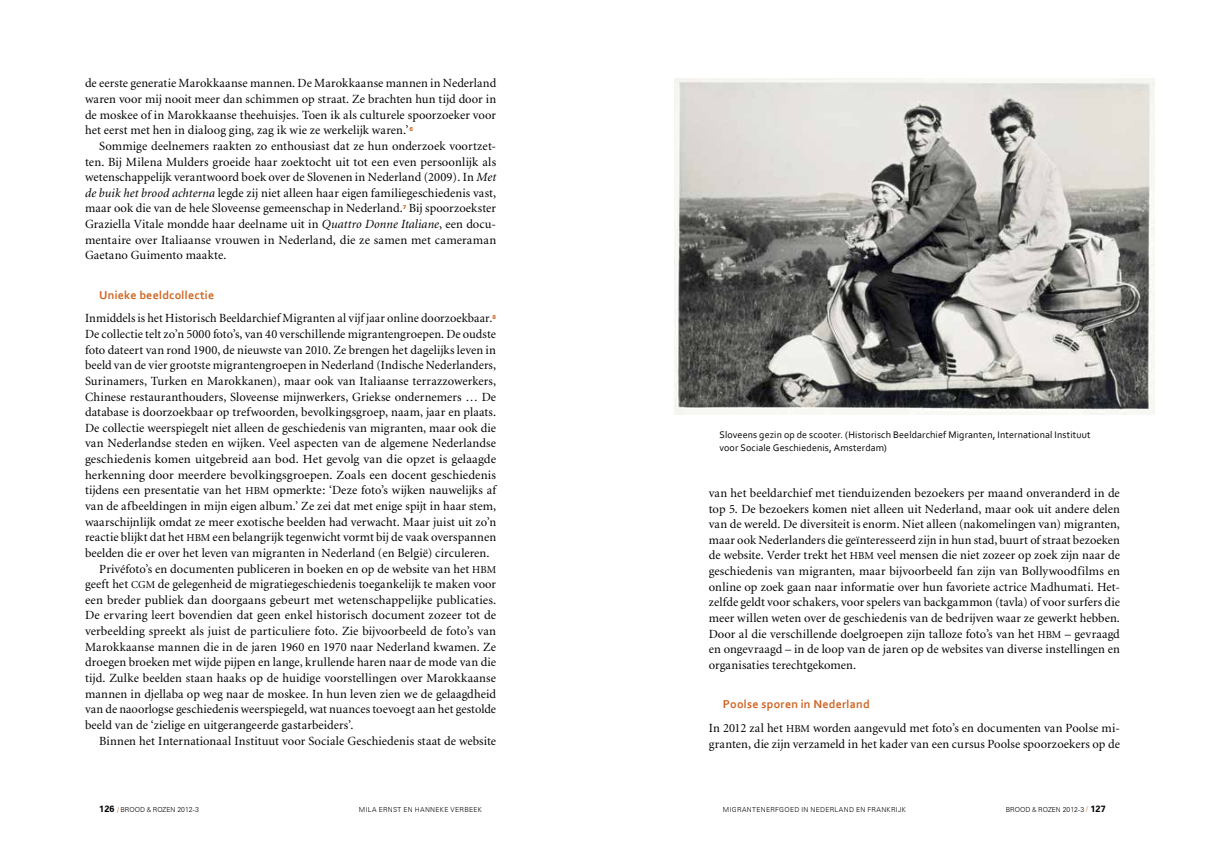
<style>
.page{position:relative;width:1205px;height:851px;background:#fff}
.page>*{position:absolute;margin:0;border:0;box-sizing:border-box;transform-origin:0 0}
.t1{font:12.5px/15.6px "Minion";letter-spacing:.005em;color:#000;text-align:justify}
.t2{font:700 12px "Corbel";letter-spacing:.02em;color:#cf6421}
.t3{font:10px/12.5px "Corbel";letter-spacing:.015em;color:#000}
.t4{font:300 6.88px "Zurich BT";color:#000}
.t5{font:300 6.88px "Zurich BT";letter-spacing:.025em;color:#000}
.t6{font:300 6.88px "Zurich BT";letter-spacing:.045em;color:#000}
.t7{font:300 6.88px "Zurich BT";letter-spacing:.055em;color:#000}
.t8{font:900 5.5px "Zurich BT";color:#cf6421}
.s1{font-style:italic}
.s2{font-family:"Minion Regular SC850";font-size:10.62px}
.s3{font-weight:700;font-size:9px}
.s4{font-family:"Candara";font-weight:400;color:#cf6421}
.s5{font-family:"Futura BT"}
.s6{font-weight:400;color:#cf6421}
</style>
<div class="page">
<img style="left:674px;top:78px;width:480px;height:337px">
<p class="t1" style="left:85px;top:76px;width:413px">de eerste generatie Marokkaanse mannen. De Marokkaanse mannen in Nederland waren voor mij nooit meer dan schimmen op straat. Ze brachten hun tijd door in de moskee of in Marokkaanse theehuisjes. Toen ik als culturele spoorzoeker voor het eerst met hen in dialoog ging, zag ik wie ze werkelijk waren.’</p>
<p class="t8" style="left:409px;top:126px;width:5px">6</p>
<p class="t1" style="left:85px;top:139px;width:413px;text-indent:14px">Sommige deelnemers raakten zo enthousiast dat ze hun onderzoek voortzet&shy;ten. Bij Milena Mulders groeide haar zoektocht uit tot een even persoonlijk als wetenschappelijk verantwoord boek over de Slovenen in Nederland (2009). In <span class="s1">Met de buik het brood achterna</span> legde zij niet alleen haar eigen familiegeschiedenis vast, maar ook die van de hele Sloveense gemeenschap in Nederland.</p>
<p class="t1" style="left:85px;top:201px;width:413px;text-indent:324px">Bij spoorzoekster Graziella Vitale mondde haar deelname uit in <span class="s1">Quattro Donne Italiane</span>, een docu&shy;mentaire over Italiaanse vrouwen in Nederland, die ze samen met cameraman Gaetano Guimento maakte.</p>
<p class="t2" style="left:99px;top:287px;width:116px">Unieke beeldcollectie</p>
<p class="t1" style="left:85px;top:311px;width:409px">Inmiddels is het Historisch Beeldarchief Migranten al vijf jaar online doorzoekbaar.</p>
<p class="t8" style="left:493px;top:314px;width:5px">8</p>
<p class="t1" style="left:85px;top:326px;width:413px">De collectie telt zo’n 5000 foto’s, van 40 verschillende migrantengroepen. De oudste</p>
<p class="t1" style="left:85px;top:342px;width:412px">foto dateert van rond 1900, de nieuwste van 2010. Ze brengen het dagelijks leven in</p>
<p class="t1" style="left:85px;top:358px;width:413px">beeld van de vier grootste migrantengroepen in Nederland (Indische Nederlanders,</p>
<p class="t1" style="left:85px;top:373px;width:413px">Surinamers, Turken en Marokkanen), maar ook van Italiaanse terrazzowerkers,</p>
<p class="t1" style="left:85px;top:389px;width:413px">Chinese restauranthouders, Sloveense mijnwerkers, Griekse ondernemers … De</p>
<p class="t1" style="left:85px;top:405px;width:412px">database is doorzoekbaar op trefwoorden, bevolkingsgroep, naam, jaar en plaats.</p>
<p class="t1" style="left:85px;top:420px;width:413px">De collectie weerspiegelt niet alleen de geschiedenis van migranten, maar ook die</p>
<p class="t1" style="left:85px;top:436px;width:413px">van Nederlandse steden en wijken. Veel aspecten van de algemene Nederlandse</p>
<p class="t1" style="left:85px;top:451px;width:413px">geschiedenis komen uitgebreid aan bod. Het gevolg van die opzet is gelaagde</p>
<p class="t1" style="left:85px;top:467px;width:413px">herkenning door meerdere bevolkingsgroepen. Zoals een docent geschiedenis</p>
<p class="t1" style="left:85px;top:483px;width:413px">tijdens een presentatie van het <span class="s2">HBM</span> opmerkte: ‘Deze foto’s wijken nauwelijks af</p>
<p class="t1" style="left:85px;top:498px;width:413px">van de afbeeldingen in mijn eigen album.’ Ze zei dat met enige spijt in haar stem,</p>
<p class="t1" style="left:85px;top:514px;width:413px">waarschijnlijk omdat ze meer exotische beelden had verwacht. Maar juist uit zo’n</p>
<p class="t1" style="left:85px;top:530px;width:413px">reactie blijkt dat het <span class="s2">HBM</span> een belangrijk tegenwicht vormt bij de vaak overspannen</p>
<p class="t1" style="left:85px;top:545px;width:406px">beelden die er over het leven van migranten in Nederland (en België) circuleren.</p>
<p class="t1" style="left:99px;top:561px;width:398px">Privéfoto’s en documenten publiceren in boeken en op de website van het <span class="s2">HBM</span></p>
<p class="t1" style="left:85px;top:576px;width:413px">geeft het <span class="s2">CGM</span> de gelegenheid de migratiegeschiedenis toegankelijk te maken voor</p>
<p class="t1" style="left:85px;top:592px;width:413px">een breder publiek dan doorgaans gebeurt met wetenschappelijke publicaties.</p>
<p class="t1" style="left:85px;top:608px;width:413px">De ervaring leert bovendien dat geen enkel historisch document zozeer tot de</p>
<p class="t1" style="left:85px;top:623px;width:413px">verbeelding spreekt als juist de particuliere foto. Zie bijvoorbeeld de foto’s van</p>
<p class="t1" style="left:85px;top:639px;width:413px">Marokkaanse mannen die in de jaren 1960 en 1970 naar Nederland kwamen. Ze</p>
<p class="t1" style="left:85px;top:655px;width:412px">droegen broeken met wijde pijpen en lange, krullende haren naar de mode van die</p>
<p class="t1" style="left:85px;top:670px;width:412px">tijd. Zulke beelden staan haaks op de huidige voorstellingen over Marokkaanse</p>
<p class="t1" style="left:85px;top:686px;width:412px">mannen in djellaba op weg naar de moskee. In hun leven zien we de gelaagdheid</p>
<p class="t1" style="left:85px;top:701px;width:412px">van de naoorlogse geschiedenis weerspiegeld, wat nuances toevoegt aan het gestolde</p>
<p class="t1" style="left:85px;top:717px;width:270px">beeld van de ‘zielige en uitgerangeerde gastarbeiders’.</p>
<p class="t1" style="left:99px;top:733px;width:398px">Binnen het Internationaal Instituut voor Sociale Geschiedenis staat de website</p>
<p class="t8" style="left:403px;top:204px;width:5px">7</p>
<p class="t3" style="left:719px;top:428px;width:373px">Sloveens gezin op de scooter. (Historisch Beeldarchief Migranten, International Instituut voor Sociale Geschiedenis, Amsterdam)</p>
<p class="t1" style="left:709px;top:485px;width:413px">van het beeldarchief met tienduizenden bezoekers per maand onveranderd in de top 5. De bezoekers komen niet alleen uit Nederland, maar ook uit andere delen van de wereld. De diversiteit is enorm. Niet alleen (nakomelingen van) migranten, maar ook Nederlanders die geïnteresseerd zijn in hun stad, buurt of straat bezoeken de website. Verder trekt het <span class="s2">HBM</span> veel mensen die niet zozeer op zoek zijn naar de geschiedenis van migranten, maar bijvoorbeeld fan zijn van Bollywoodfilms en online op zoek gaan naar informatie over hun favoriete actrice Madhumati. Het&shy;zelfde geldt voor schakers, voor spelers van backgammon (tavla) of voor surfers die meer willen weten over de geschiedenis van de bedrijven waar ze gewerkt hebben.<br>Door al die verschillende doelgroepen zijn talloze foto’s van het <span class="s2">HBM</span> – gevraagd en ongevraagd – in de loop van de jaren op de websites van diverse instellingen en organisaties terechtgekomen.</p>
<p class="t2" style="left:723px;top:696px;width:148px">Poolse sporen in Nederland</p>
<p class="t1" style="left:709px;top:720px;width:413px">In 2012 zal het <span class="s2">HBM</span> worden aangevuld met foto’s en documenten van Poolse mi&shy;granten, die zijn verzameld in het kader van een cursus Poolse spoorzoekers op de</p>
<p class="t4" style="left:99px;top:805px;width:101px"><span class="s3">126</span> <span class="s4">/</span> BROOD <span class="s5">&amp;</span> ROZEN 2012-3</p>
<p class="t4" style="left:1006px;top:805px;width:101px">BROOD <span class="s5">&amp;</span> ROZEN 2012-3 <span class="s6">/</span> <span class="s3">127</span></p>
<p class="t6" style="left:359px;top:805px;width:72px">MILA ERNST EN HANNE</p>
<p class="t5" style="left:440px;top:805px;width:21px">KE VERBEE</p>
<p class="t5" style="left:478px;top:805px;width:6px">K</p>
<p class="t5" style="left:723px;top:805px;width:39px">MIGRANTENERF</p>
<p class="t5" style="left:779px;top:805px;width:11px">GOED</p>
<p class="t5" style="left:801px;top:805px;width:20px">IN NEDER</p>
<p class="t7" style="left:834px;top:805px;width:73px">LAND EN FRAN KRIJK</p>
</div>
